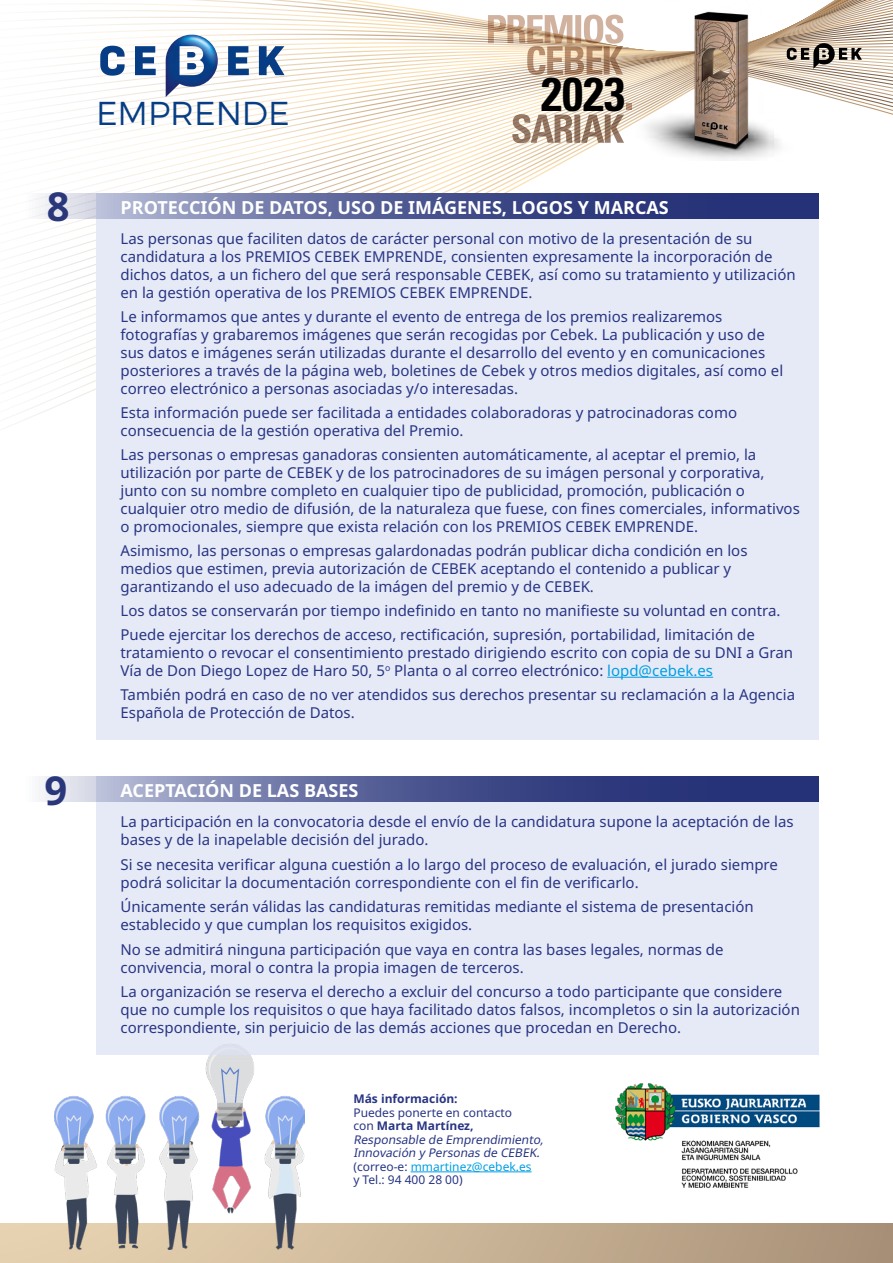
<style>
.page{position:relative;width:893px;height:1263px;background:#fff}
.page>*{position:absolute;margin:0;border:0;box-sizing:border-box;transform-origin:0 0}
.t1{font:700 condensed 47.4px "Univers";color:#000}
.t2{font:700 39.9px "Noto Sans";color:#2b377b}
.t3{font:300 33.15px "Montserrat";color:#063d84}
.t4{font:700 18px "Noto Sans";color:#fff}
.t5{font:15px/18px "Noto Sans";color:#283583}
.t6{font:italic 12px/13.5px "Noto Sans";color:#283583}
.t7{font:700 12px "Noto Sans";color:#283583}
.s1{color:#009fe3}
.s2{font-style:normal}
.s3{font-weight:700;font-style:normal}
.s4{font-style:normal;color:#009fe3}
</style>
<div class="page">
<svg style="left:7px;top:0;width:858px;height:427px"></svg>
<svg style="left:861px;top:313px;width:4px;height:10px"></svg>
<svg style="left:838px;top:313px;width:8px;height:10px"></svg>
<svg style="left:819px;top:313px;width:2px;height:10px"></svg>
<img style="left:636px;top:0;width:172px;height:160px">
<div style="left:0;top:1223px;width:893px;height:40px;background:linear-gradient(to right,#ead6b5,#a99279)"></div>
<img style="left:54px;top:1055px;width:250px;height:194px">
<div style="left:96px;top:193px;width:723px;height:547px;background:#e6eaf7"></div>
<svg style="left:22px;top:193px;width:797px;height:26px;background:#60699d"></svg>
<div style="left:96px;top:777px;width:723px;height:278px;background:#e6eaf7"></div>
<svg style="left:42px;top:777px;width:777px;height:25px;background:#5c669a"></svg>
<hr style="left:411px;top:1171px;width:121px;height:1px;background:#009fe3">
<hr style="left:607px;top:677px;width:106px;height:1px;background:#009fe3">
<svg style="left:7px;top:15px;width:886px;height:128px"></svg>
<img style="left:616px;top:1083px;width:204px;height:105px">
<h2 class="t2" style="left:47px;top:179px;width:24px">8</h2>
<h2 class="t2" style="left:45px;top:762px;width:24px">9</h2>
<h3 class="t3" style="left:96px;top:88px;width:195px">EMPRENDE</h3>
<h1 class="t1" style="left:541px;top:65px;width:86px">2023</h1>
<p class="t4" style="left:120px;top:195px;width:550px">PROTECCIÓN DE DATOS, USO DE IMÁGENES, LOGOS Y MARCAS</p>
<p class="t5" style="left:120px;top:230px;width:677px">Las personas que faciliten datos de carácter personal con motivo de la presentación de su candidatura a los PREMIOS CEBEK EMPRENDE, consienten expresamente la incorporación de dichos datos, a un fichero del que será responsable CEBEK, así como su tratamiento y utilización en la gestión operativa de los PREMIOS CEBEK EMPRENDE.</p>
<p class="t5" style="left:120px;top:308px;width:664px">Le informamos que antes y durante el evento de entrega de los premios realizaremos fotografías y grabaremos imágenes que serán recogidas por Cebek. La publicación y uso de sus datos e imágenes serán utilizadas durante el desarrollo del evento y en comunicaciones posteriores a través de la página web, boletines de Cebek y otros medios digitales, así como el correo electrónico a personas asociadas y/o interesadas.</p>
<p class="t5" style="left:120px;top:404px;width:618px">Esta información puede ser facilitada a entidades colaboradoras y patrocinadoras como consecuencia de la gestión operativa del Premio.</p>
<p class="t5" style="left:120px;top:446px;width:681px">Las personas o empresas ganadoras consienten automáticamente, al aceptar el premio, la utilización por parte de CEBEK y de los patrocinadores de su imágen personal y corporativa, junto con su nombre completo en cualquier tipo de publicidad, promoción, publicación o cualquier otro medio de difusión, de la naturaleza que fuese, con fines comerciales, informativos o promocionales, siempre que exista relación con los PREMIOS CEBEK EMPRENDE.</p>
<p class="t5" style="left:120px;top:542px;width:629px">Asimismo, las personas o empresas galardonadas podrán publicar dicha condición en los medios que estimen, previa autorización de CEBEK aceptando el contenido a publicar y garantizando el uso adecuado de la imágen del premio y de CEBEK.</p>
<p class="t5" style="left:120px;top:599px;width:661px;line-height:24px">Los datos se conservarán por tiempo indefinido en tanto no manifieste su voluntad en contra.<br>Puede ejercitar los derechos de acceso, rectificación, supresión, portabilidad, limitación de</p>
<p class="t5" style="left:120px;top:644px;width:674px">tratamiento o revocar el consentimiento prestado dirigiendo escrito con copia de su DNI a Gran<br>Vía de Don Diego Lopez de Haro 50, 5<sup>o</sup> Planta o al correo electrónico: <span class="s1">lopd@cebek.es</span></p>
<p class="t5" style="left:120px;top:686px;width:676px">También podrá en caso de no ver atendidos sus derechos presentar su reclamación a la Agencia<br>Española de Protección de Datos.</p>
<p class="t4" style="left:120px;top:778px;width:239px">ACEPTACIÓN DE LAS BASES</p>
<p class="t5" style="left:120px;top:813px;width:675px">La participación en la convocatoria desde el envío de la candidatura supone la aceptación de las bases y de la inapelable decisión del jurado.</p>
<p class="t5" style="left:120px;top:856px;width:659px">Si se necesita verificar alguna cuestión a lo largo del proceso de evaluación, el jurado siempre podrá solicitar la documentación correspondiente con el fin de verificarlo.</p>
<p class="t5" style="left:120px;top:898px;width:635px">Únicamente serán válidas las candidaturas remitidas mediante el sistema de presentación establecido y que cumplan los requisitos exigidos.</p>
<p class="t5" style="left:120px;top:940px;width:605px">No se admitirá ninguna participación que vaya en contra las bases legales, normas de convivencia, moral o contra la propia imagen de terceros.</p>
<p class="t5" style="left:120px;top:983px;width:681px">La organización se reserva el derecho a excluir del concurso a todo participante que considere que no cumple los requisitos o que haya facilitado datos falsos, incompletos o sin la autorización correspondiente, sin perjuicio de las demás acciones que procedan en Derecho.</p>
<p class="t7" style="left:353px;top:1090px;width:106px">Más información:</p>
<p class="t6" style="left:353px;top:1106px;width:194px"><span class="s2">Puedes ponerte en contacto<br>con</span> <span class="s3">Marta Martínez,<br></span>Responsable de Emprendimiento,<br>Innovación y Personas de CEBEK. <span class="s2">(correo-e:</span> <span class="s4">mmartinez@cebek.es<br></span><span class="s2">y Tel.: 94 400 28 00)</span></p>
</div>
